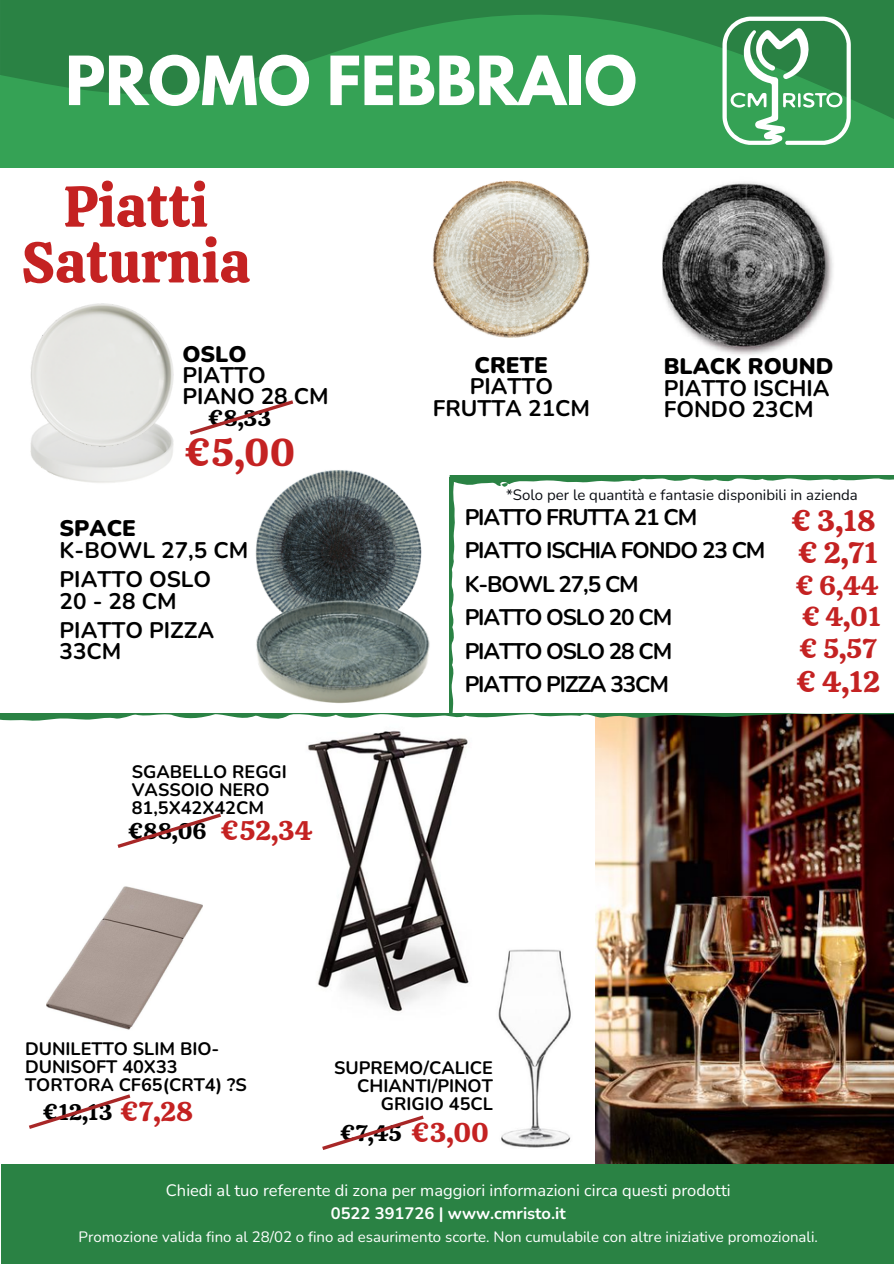
<style>
.page{position:relative;width:894px;height:1264px;background:#fff}
.page>*{position:absolute;margin:0;border:0;box-sizing:border-box;transform-origin:0 0}
.t1{font:700 60px "League Spartan";color:#fff}
.t2{font:57.45px/55.8px "Calistoga";color:#c42222;text-align:center}
.t3{font:38.4px "Calistoga";color:#c42222}
.t4{font:29.1px "Calistoga";color:#c42222}
.t5{font:26.85px "Calistoga";color:#c42222}
.t6{font:700 22.5px/21.3px "Nunito";color:#000}
.t7{font:700 22.5px/33.5px "Nunito";letter-spacing:-.05em;color:#000}
.t8{font:22.35px "Calistoga";color:#000}
.t9{font:700 18px/18px "Nunito";color:#000}
.t10{font:16.5px "Nunito";color:#fff}
.t11{font:700 16.5px "Nunito";color:#fff}
.t12{font:15px "Nunito";color:#fff}
.t13{font:15px "Nunito";color:#0b0e13}
.s1{font-weight:900}
</style>
<div class="page">
<div style="left:0;top:1px;width:893px;height:10px;background:#2a8244"></div>
<svg style="left:0;top:11px;width:893px;height:156px;fill:#35a255"></svg>
<svg style="left:722px;top:17px;width:128px;height:128px"></svg>
<div style="left:1px;top:1163px;width:892px;height:100px;background:#2a8244"></div>
<img style="left:662px;top:182px;width:171px;height:173px">
<img style="left:30px;top:451px;width:143px;height:25px">
<img style="left:30px;top:303px;width:144px;height:148px">
<svg style="left:189px;top:400px;width:105px;height:35px"></svg>
<img style="left:432px;top:180px;width:158px;height:158px">
<img style="left:47px;top:886px;width:155px;height:144px">
<img style="left:498px;top:949px;width:73px;height:199px">
<img style="left:307px;top:731px;width:162px;height:281px">
<img style="left:595px;top:727px;width:298px;height:436px">
<svg style="left:322px;top:1115px;width:102px;height:35px"></svg>
<svg style="left:29px;top:1094px;width:102px;height:35px"></svg>
<svg style="left:117px;top:813px;width:104px;height:35px"></svg>
<svg style="left:0;top:476px;width:893px;height:251px"></svg>
<img style="left:250px;top:470px;width:171px;height:121px">
<img style="left:249px;top:591px;width:184px;height:123px">
<h5 class="t1" style="left:65px;top:51px;width:573px">PROMO FEBBRAIO</h5>
<h5 class="t2" style="left:21px;top:179px;width:231px">Piatti<br>Saturnia</h5>
<h2 class="t6" style="left:182px;top:343px;width:148px"><span class="s1">OSLO<br></span>PIATTO<br>PIANO 28 CM</h2>
<p class="t3" style="left:183px;top:428px;width:113px">€5,00</p>
<p class="t8" style="left:207px;top:403px;width:65px">€8,33</p>
<p class="t6" style="left:60px;top:518px;width:190px"><span class="s1">SPACE<br></span>K-BOWL 27,5 CM</p>
<h5 class="t6" style="left:60px;top:569px;width:153px">PIATTO OSLO<br>20 - 28 CM</h5>
<p class="t6" style="left:60px;top:619px;width:156px">PIATTO PIZZA<br>33CM</p>
<h5 class="t9" style="left:132px;top:762px;width:157px">SGABELLO REGGI<br>VASSOIO NERO<br>81,5X42X42CM</h5>
<p class="t8" style="left:127px;top:816px;width:81px">€88,06</p>
<p class="t5" style="left:220px;top:812px;width:94px">€52,34</p>
<h5 class="t6" style="left:432px;top:355px;width:159px;text-align:center"><span class="s1">CRETE<br></span>PIATTO<br>FRUTTA 21CM</h5>
<p class="t6" style="left:663px;top:356px;width:171px"><span class="s1">BLACK ROUND<br></span>PIATTO ISCHIA<br>FONDO 23CM</p>
<p class="t13" style="left:506px;top:484px;width:353px">*Solo per le quantità e fantasie disponibili in azienda</p>
<p class="t7" style="left:464px;top:500px;width:302px">PIATTO FRUTTA 21 CM<br>PIATTO ISCHIA FONDO 23 CM<br>K-BOWL 27,5 CM<br>PIATTO OSLO 20 CM<br>PIATTO OSLO 28 CM<br>PIATTO PIZZA 33CM</p>
<h4 class="t4" style="left:790px;top:502px;width:86px">€ 3,18</h4>
<h4 class="t4" style="left:797px;top:534px;width:83px">€ 2,71</h4>
<h4 class="t5" style="left:794px;top:568px;width:85px">€ 6,44</h4>
<h4 class="t5" style="left:800px;top:599px;width:81px">€ 4,01</h4>
<h4 class="t5" style="left:798px;top:631px;width:80px">€ 5,57</h4>
<h4 class="t4" style="left:795px;top:662px;width:86px">€ 4,12</h4>
<p class="t9" style="left:25px;top:1039px;width:223px">DUNILETTO SLIM BIO-<br>DUNISOFT 40X33<br>TORTORA CF65(CRT4) ?S</p>
<h5 class="t8" style="left:42px;top:1097px;width:72px">€12,13</h5>
<h5 class="t5" style="left:119px;top:1093px;width:75px">€7,28</h5>
<h6 class="t9" style="left:334px;top:1059px;width:160px;text-align:right">SUPREMO/CALICE<br>CHIANTI/PINOT<br>GRIGIO 45CL</h6>
<p class="t8" style="left:339px;top:1118px;width:64px">€7,45</p>
<h3 class="t5" style="left:410px;top:1114px;width:80px">€3,00</h3>
<p class="t10" style="left:166px;top:1178px;width:566px">Chiedi al tuo referente di zona per maggiori informazioni circa questi prodotti</p>
<p class="t11" style="left:330px;top:1202px;width:236px">0522 391726 | www.cmristo.it</p>
<h1 class="t12" style="left:78px;top:1226px;width:740px">Promozione valida fino al 28/02 o fino ad esaurimento scorte. Non cumulabile con altre iniziative promozionali.</h1>
</div>
